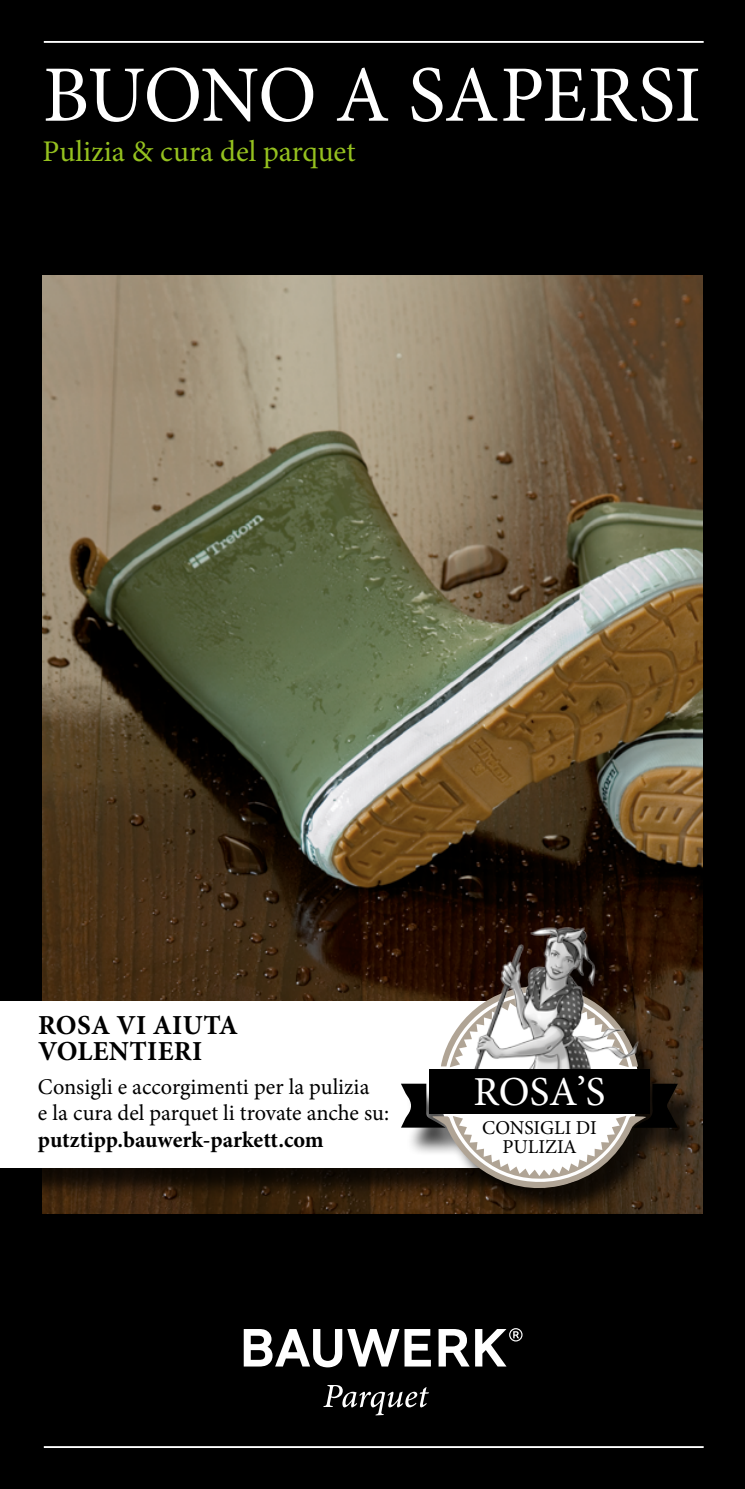
<style>
.page{position:relative;width:745px;height:1489px;background:#fff}
.page>*{position:absolute;margin:0;border:0;box-sizing:border-box;transform-origin:0 0}
.t1{font:80px "Minion Pro";letter-spacing:-.015em;color:#fff}
.t2{font:41.25px "Minion Pro";color:#fff}
.t3{font:30px "Minion Pro";color:#95c11f}
.t4{font:700 27.5px/26.2px "Minion Pro";letter-spacing:.01em;color:#000}
.t5{font:22.5px/26.2px "Minion Pro";color:#000}
.t6{font:700 22.5px "Minion Pro";letter-spacing:-.005em;color:#000}
.t7{font:19.75px/18.5px "Minion Pro";color:#000;text-align:center}
</style>
<div class="page">
<div style="left:0;top:0;width:744px;height:1488px;background:#000"></div>
<hr style="left:44px;top:1445px;width:659px;height:2px;background:#fff">
<hr style="left:44px;top:41px;width:659px;height:2px;background:#fff">
<img style="left:43px;top:275px;width:659px;height:938px">
<svg style="left:243px;top:1329px;width:187px;height:38px"></svg>
<svg style="left:438px;top:1329px;width:31px;height:37px"></svg>
<svg style="left:475px;top:1328px;width:47px;height:38px"></svg>
<svg style="left:323px;top:1385px;width:106px;height:30px"></svg>
<div style="left:0;top:1004px;width:557px;height:194px;background:#000;opacity:.75"></div>
<div style="left:0;top:1000px;width:525px;height:167px;background:#fff"></div>
<div style="left:406px;top:932px;width:298px;height:284px;background:#000;opacity:.75"></div>
<svg style="left:440px;top:984px;width:12px;height:83px"></svg>
<img style="left:452px;top:914px;width:197px;height:155px">
<div style="left:429px;top:1069px;width:220px;height:44px;background:#000"></div>
<svg style="left:400px;top:1083px;width:277px;height:108px"></svg>
<h1 class="t1" style="left:43px;top:42px;width:659px">BUONO A SAPERSI</h1>
<h3 class="t3" style="left:43px;top:131px;width:314px">Pulizia &amp; cura del parquet</h3>
<p class="t4" style="left:38px;top:1011px;width:201px">ROSA VI AIUTA<br>VOLENTIERI</p>
<p class="t5" style="left:38px;top:1073px;width:352px">Consigli e accorgimenti per la pulizia<br>e la cura del parquet li trovate anche su:</p>
<p class="t6" style="left:38px;top:1123px;width:287px">putztipp.bauwerk-parkett.com</p>
<h2 class="t2" style="left:473px;top:1067px;width:133px">ROSA’S</h2>
<p class="t7" style="left:482px;top:1119px;width:116px">CONSIGLI DI<br>PULIZIA</p>
</div>
